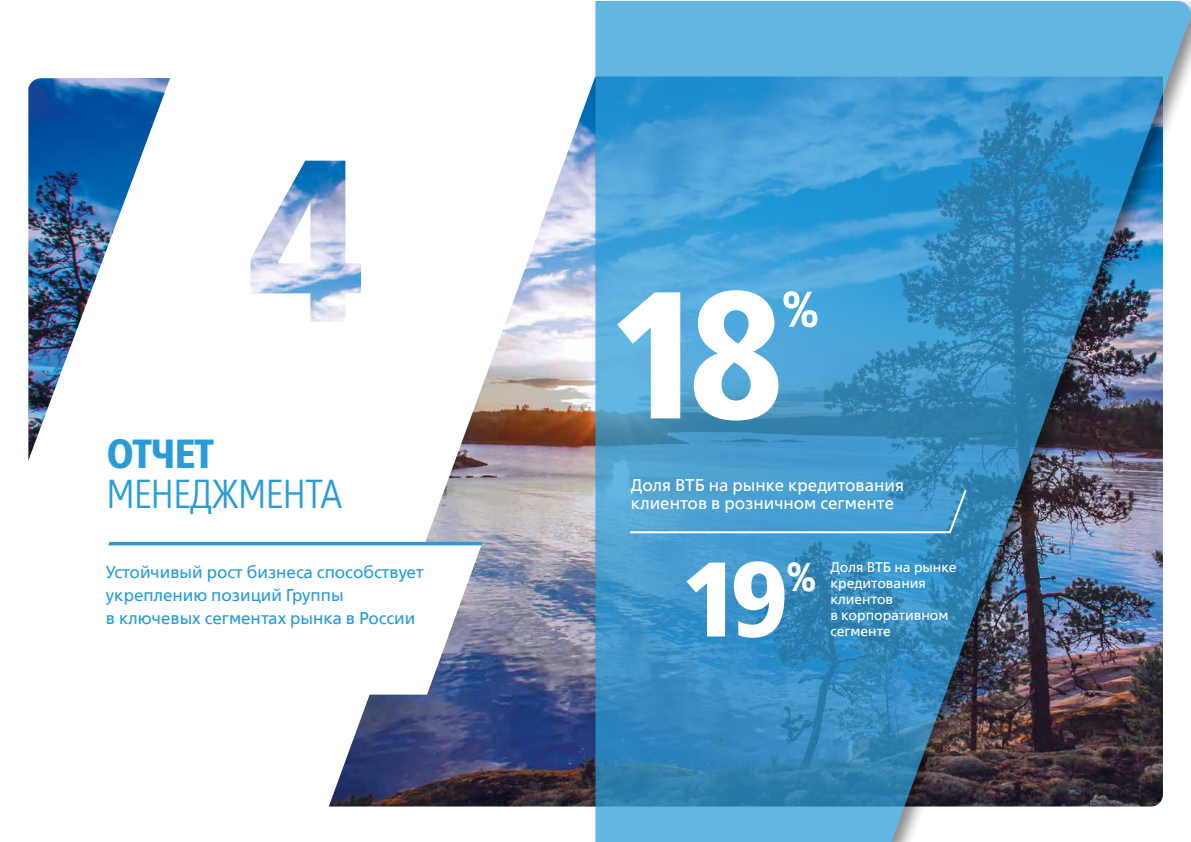
<style>
.page{position:relative;width:1191px;height:842px;background:#fff}
.page>*{position:absolute;margin:0;border:0;box-sizing:border-box;transform-origin:0 0}
.t1{font:700 180px "VTB Group Cond";color:#fff}
.t2{font:700 105.6px "VTB Group Cond";color:#fff;scale:1.04 1}
.t3{font:700 50px "VTB Group Cond";color:#fff}
.t4{font:300 40.4px "VTB Group Cond";letter-spacing:-.015em;color:#299cd8}
.t5{font:700 40.4px "VTB Group Cond";letter-spacing:-.03em;color:#299cd8}
.t6{font:700 40px "VTB Group Cond";color:#fff}
.t7{font:17px/23px "VTB Group";color:#299cd8}
.t8{font:17px/18px "VTB Group";color:#fff}
.t9{font:14px/16px "VTB Group";color:#fff}
</style>
<div class="page">
<img style="left:250px;top:161px;width:79px;height:161px">
<img style="left:329px;top:91px;width:261px;height:715px">
<img style="left:28px;top:78px;width:142px;height:383px">
<svg style="left:108px;top:543px;width:374px;height:152px"></svg>
<hr style="left:109px;top:542px;width:373px;height:3px;background:#299cd8">
<img style="left:595px;top:1px;width:596px;height:841px">
<svg style="left:628px;top:488px;width:340px;height:46px;background:#50a3d3"></svg>
<h3 class="t5" style="left:107px;top:428px;width:109px">ОТЧЕТ</h3>
<h3 class="t4" style="left:107px;top:469px;width:237px">МЕНЕДЖМЕНТА</h3>
<p class="t7" style="left:106px;top:560px;width:319px">Устойчивый рост бизнеса способствует укреплению позиций Группы<br>в ключевых сегментах рынка в России</p>
<h1 class="t1" style="left:608px;top:238px;width:176px">18</h1>
<h3 class="t3" style="left:781px;top:277px;width:39px">%</h3>
<p class="t8" style="left:631px;top:476px;width:275px">Доля ВТБ на рынке кредитования клиентов в розничном сегменте</p>
<h2 class="t2" style="left:681px;top:531px;width:104px">19</h2>
<h3 class="t6" style="left:786px;top:551px;width:31px">%</h3>
<p class="t9" style="left:830px;top:559px;width:128px">Доля ВТБ на рынке кредитования клиентов<br>в корпоративном сегменте</p>
</div>
